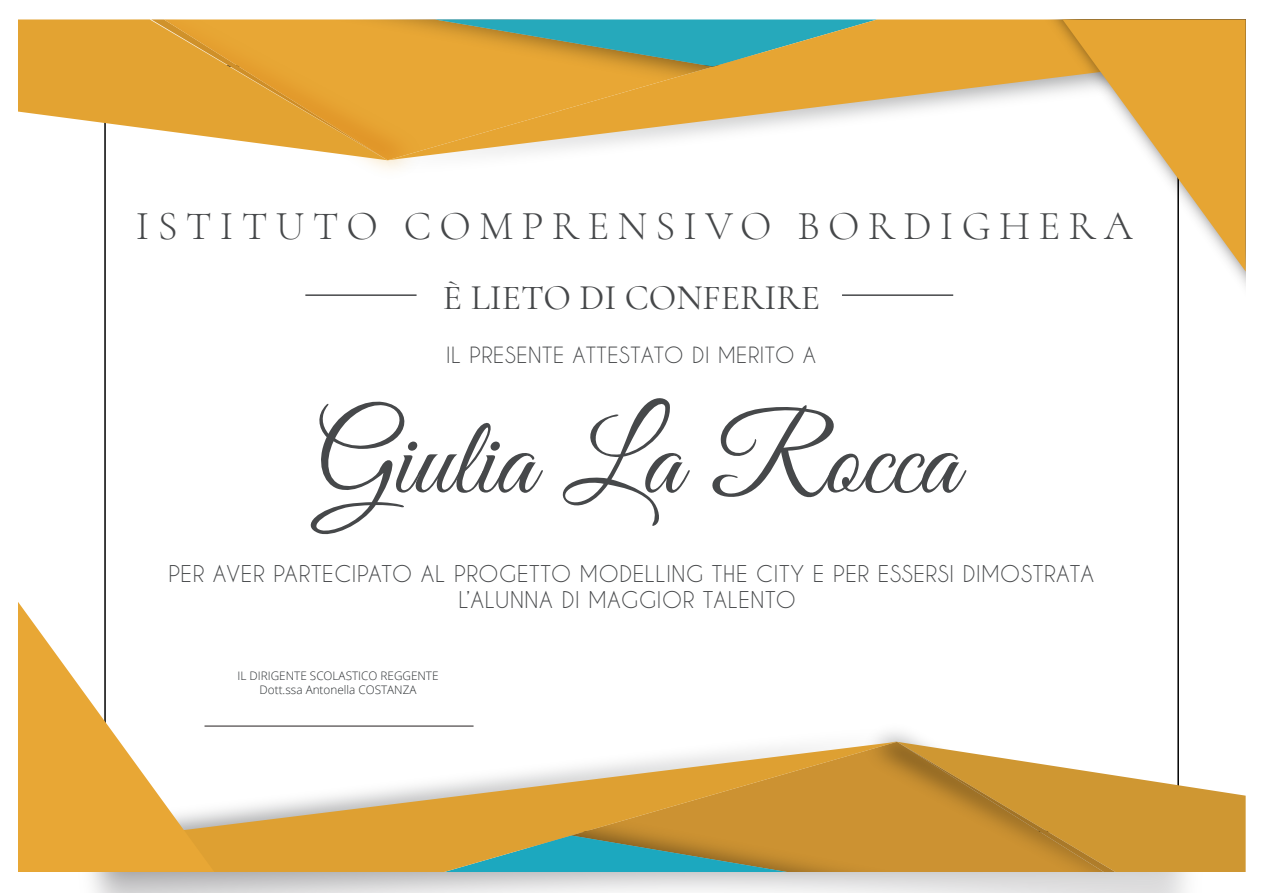
<style>
.page{position:relative;width:1263px;height:893px;background:#fff}
.page>*{position:absolute;margin:0;border:0;box-sizing:border-box;transform-origin:0 0}
.t1{font:111.15px "Great Vibes";color:#46484a}
.t2{font:300 41.1px "Cormorant Unicase";letter-spacing:.2em;color:#46484a}
.t3{font:36px "Cormorant Unicase";color:#46484a}
.t4{font:21.6px/26px "Caviar Dreams";letter-spacing:.03em;color:#46484a;text-align:center}
.t5{font:21px "Caviar Dreams";letter-spacing:.03em;color:#46484a}
.t6{font:300 11.7px/14.1px "Open Sans";color:#2a2e31;text-align:center}
</style>
<div class="page">
<div style="left:104px;top:65px;width:1075px;height:767px;background:#fff;border:2px solid #000001"></div>
<img style="left:874px;top:687px;width:305px;height:55px">
<img style="left:1115px;top:762px;width:130px;height:110px">
<svg style="left:897px;top:742px;width:218px;height:130px;background:#ce9d4b"></svg>
<svg style="left:214px;top:742px;width:683px;height:130px"></svg>
<svg style="left:18px;top:602px;width:196px;height:270px;fill:#e8a735"></svg>
<img style="left:104px;top:160px;width:307px;height:54px">
<img style="left:18px;top:20px;width:133px;height:120px">
<svg style="left:151px;top:20px;width:237px;height:140px;background:#e7ad49"></svg>
<svg style="left:388px;top:20px;width:612px;height:140px;fill:#e6a735"></svg>
<img style="left:1000px;top:20px;width:245px;height:405px">
<svg style="left:1062px;top:20px;width:183px;height:252px;fill:#e6a533"></svg>
<hr style="left:305px;top:294px;width:112px;height:2px;background:#46484a">
<hr style="left:842px;top:294px;width:111px;height:2px;background:#46484a">
<hr style="left:205px;top:726px;width:268px;height:1px;background:#231f20">
<h2 class="t2" style="left:136px;top:201px;width:998px">ISTITUTO COMPRENSIVO BORDIGHERA</h2>
<h3 class="t3" style="left:443px;top:276px;width:379px">È LIETO DI CONFERIRE</h3>
<p class="t5" style="left:446px;top:342px;width:371px">IL PRESENTE ATTESTATO DI MERITO A</p>
<h1 class="t1" style="left:316px;top:398px;width:644px">Giulia La Rocca</h1>
<p class="t4" style="left:168px;top:561px;width:927px">PER AVER PARTECIPATO AL PROGETTO MODELLING THE CITY E PER ESSERSI DIMOSTRATA<br>L’ALUNNA DI MAGGIOR TALENTO</p>
<p class="t6" style="left:238px;top:668px;width:202px">IL DIRIGENTE SCOLASTICO REGGENTE<br>Dott.ssa Antonella COSTANZA</p>
</div>
